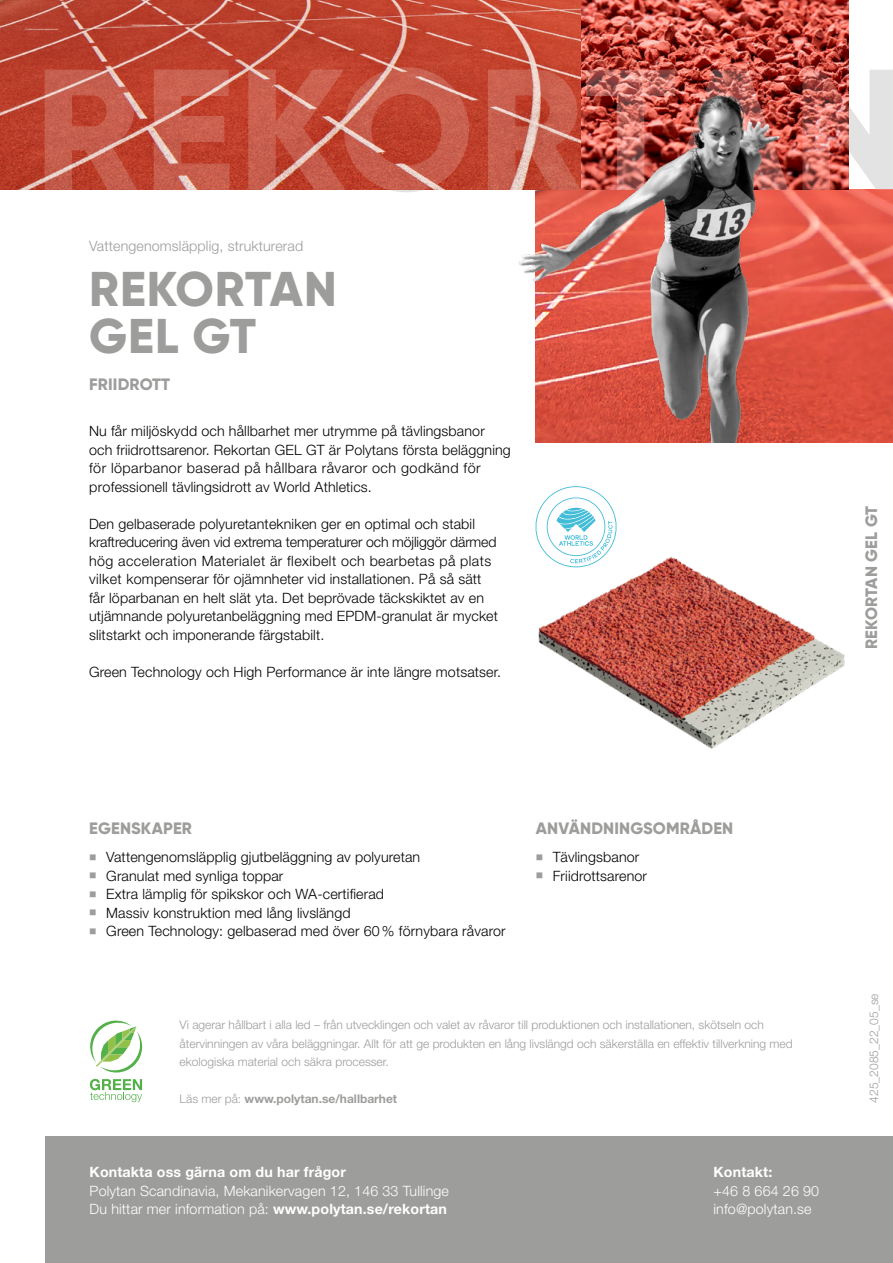
<style>
.page{position:relative;width:893px;height:1263px;background:#fff}
.page>*{position:absolute;margin:0;border:0;box-sizing:border-box;transform-origin:0 0}
.t1{font:800 48.75px/46.3px "Gilroy";letter-spacing:.02em;color:#9d9d9c}
.t2{font:800 16.5px "Gilroy";letter-spacing:.01em;color:#9d9d9c}
.t3{font:300 14.25px/18.5px "Helvetica Neue LT Std";letter-spacing:.01em;color:#000}
.t4{font:300 14.25px/18.5px "Helvetica Neue LT Std";letter-spacing:.01em;color:#fff}
.t5{font:700 14.25px "Helvetica Neue LT Std";letter-spacing:.01em;color:#fff}
.t6{font:300 14.25px "Helvetica Neue LT Std";letter-spacing:.01em;color:#9d9d9c}
.t7{font:300 12px/18.6px "Helvetica Neue LT Std";color:#9d9d9c}
.t8{font:700 12px "Helvetica Neue LT Std";color:#9d9d9c}
.s1{font-weight:300}
.s2{font-weight:700}
</style>
<div class="page">
<img style="left:538px;top:556px;width:307px;height:193px">
<img style="left:0;top:0;width:269px;height:190px">
<svg style="left:45px;top:67px;width:224px;height:123px;background:#c65a49"></svg>
<div style="left:45px;top:1136px;width:848px;height:127px;background:#9d9d9c"></div>
<svg style="left:90px;top:1020px;width:52px;height:53px"></svg>
<svg style="left:90px;top:1079px;width:52px;height:23px"></svg>
<img style="left:269px;top:0;width:624px;height:442px">
<svg style="left:535px;top:486px;width:82px;height:81px"></svg>
<p class="t6" style="left:89px;top:237px;width:216px">Vattengenomsläpplig, strukturerad</p>
<h1 class="t1" style="left:89px;top:266px;width:249px">REKORTAN<br>GEL GT</h1>
<p class="t2" style="left:89px;top:374px;width:83px">FRIIDROTT</p>
<p class="t3" style="left:89px;top:421px;width:423px">Nu får miljöskydd och hållbarhet mer utrymme på tävlingsbanor och friidrottsarenor. Rekortan GEL GT är Polytans första beläggning för löparbanor baserad på hållbara råvaror och godkänd för professionell tävlingsidrott av World Athletics.</p>
<p class="t3" style="left:89px;top:514px;width:410px">Den gelbaserade polyuretantekniken ger en optimal och stabil kraftreducering även vid extrema temperaturer och möjliggör därmed hög acceleration Materialet är flexibelt och bearbetas på plats vilket kompenserar för ojämnheter vid installationen. På så sätt får löparbanan en helt slät yta. Det beprövade täckskiktet av en utjämnande polyuretanbeläggning med EPDM-granulat är mycket slitstarkt och imponerande färgstabilt.</p>
<p class="t3" style="left:89px;top:662px;width:413px">Green Technology och High Performance är inte längre motsatser.</p>
<p class="t2" style="left:861px;top:649px;width:144px;rotate:-90deg">REKORTAN GEL GT</p>
<p class="t2" style="left:89px;top:818px;width:104px">EGENSKAPER</p>
<p class="t3" style="left:106px;top:848px;width:401px">Vattengenomsläpplig gjutbeläggning av polyuretan<br>Granulat med synliga toppar<br>Extra lämplig för spikskor och WA-certifierad<br>Massiv konstruktion med lång livslängd<br>Green Technology: gelbaserad med över 60% förnybara råvaror</p>
<p class="t2" style="left:536px;top:818px;width:199px">ANVÄNDNINGSOMRÅDEN</p>
<p class="t3" style="left:553px;top:848px;width:96px">Tävlingsbanor<br>Friidrottsarenor</p>
<p class="t7" style="left:180px;top:1015px;width:614px">Vi agerar hållbart i alla led – från utvecklingen och valet av råvaror till produktionen och installationen, skötseln och återvinningen av våra beläggningar. Allt för att ge produkten en lång livslängd och säkerställa en effektiv tillverkning med ekologiska material och säkra processer.</p>
<p class="t8" style="left:180px;top:1091px;width:219px"><span class="s1">Läs mer på:</span> www.polytan.se/hallbarhet</p>
<p class="t5" style="left:90px;top:1163px;width:258px">Kontakta oss gärna om du har frågor</p>
<p class="t4" style="left:90px;top:1181px;width:361px">Polytan Scandinavia, Mekanikervagen 12, 146 33 Tullinge<br>Du hittar mer information på: <span class="s2">www.polytan.se/rekortan</span></p>
<p class="t5" style="left:713px;top:1163px;width:60px">Kontakt:</p>
<p class="t4" style="left:713px;top:1181px;width:107px">+46 8 664 26 90 info@polytan.se</p>
<p class="t7" style="left:864px;top:1103px;width:111px;rotate:-90deg">425_2085_22_05_se</p>
</div>
